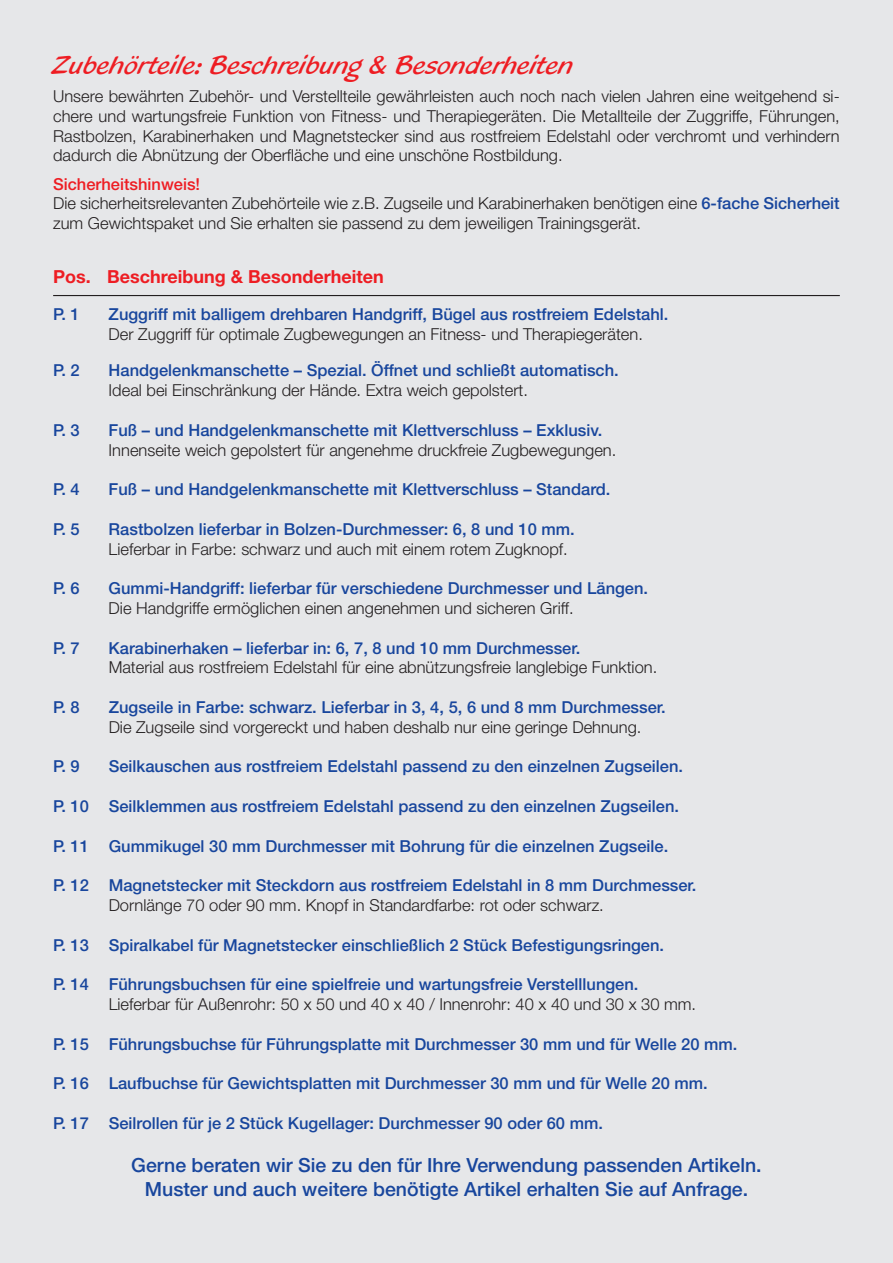
<style>
.page{position:relative;width:893px;height:1263px;background:#e6e7e9}
.page>*{position:absolute;margin:0;border:0;box-sizing:border-box;transform-origin:0 0}
.t1{font:27px "Blacklight D";color:#ee1d23}
.t2{font:500 19.5px/23.4px "Helvetica Neue LT Std";color:#18469d;text-align:center}
.t3{font:700 18px "Helvetica Neue LT Std";color:#ee1d23}
.t4{font:500 16.5px "Helvetica Neue LT Std";color:#18469d}
.t5{font:300 16.5px/19.8px "Helvetica Neue LT Std";color:#231f20;text-align:justify}
.s1{font-weight:500;color:#ee1d23}
.s2{font-weight:500;color:#18469d}
</style>
<div class="page">
<hr style="left:53px;top:295px;width:787px;height:1px;background:#231f20">
<h1 class="t1" style="left:53px;top:48px;width:522px">Zubehörteile: Beschreibung &amp; Besonderheiten</h1>
<p class="t5" style="left:53px;top:86px;width:788px">Unsere bewährten Zubehör- und Verstellteile gewährleisten auch noch nach vielen Jahren eine weitgehend si&shy;chere und wartungsfreie Funktion von Fitness- und Therapiegeräten. Die Metallteile der Zuggriffe, Führungen, Rastbolzen, Karabinerhaken und Magnetstecker sind aus rostfreiem Edelstahl oder verchromt und verhindern dadurch die Abnützung der Oberfläche und eine unschöne Rostbildung.</p>
<p class="t5" style="left:53px;top:174px;width:788px;text-align:left"><span class="s1">Sicherheitshinweis!<br></span>Die sicherheitsrelevanten Zubehörteile wie z.B. Zugseile und Karabinerhaken benötigen eine <span class="s2">6-fache Sicherheit </span>zum Gewichtspaket und Sie erhalten sie passend zu dem jeweiligen Trainingsgerät.</p>
<p class="t3" style="left:53px;top:265px;width:332px">Pos. Beschreibung &amp; Besonderheiten</p>
<p class="t4" style="left:53px;top:304px;width:28px">P. 1</p>
<p class="t4" style="left:109px;top:304px;width:561px">Zuggriff mit balligem drehbaren Handgriff, Bügel aus rostfreiem Edelstahl.</p>
<p class="t5" style="left:109px;top:323px;width:536px">Der Zuggriff für optimale Zugbewegungen an Fitness- und Therapiegeräten.</p>
<p class="t4" style="left:53px;top:361px;width:28px">P. 2</p>
<p class="t4" style="left:109px;top:361px;width:512px">Handgelenkmanschette – Spezial. Öffnet und schließt automatisch.</p>
<p class="t5" style="left:109px;top:380px;width:421px">Ideal bei Einschränkung der Hände. Extra weich gepolstert.</p>
<p class="t4" style="left:53px;top:420px;width:28px">P. 3</p>
<p class="t4" style="left:109px;top:420px;width:495px">Fuß – und Handgelenkmanschette mit Klettverschluss – Exklusiv.</p>
<p class="t5" style="left:109px;top:439px;width:509px">Innenseite weich gepolstert für angenehme druckfreie Zugbewegungen.</p>
<p class="t4" style="left:53px;top:479px;width:28px">P. 4</p>
<p class="t4" style="left:109px;top:479px;width:503px">Fuß – und Handgelenkmanschette mit Klettverschluss – Standard.</p>
<p class="t4" style="left:53px;top:519px;width:28px">P. 5</p>
<p class="t4" style="left:109px;top:519px;width:468px">Rastbolzen lieferbar in Bolzen-Durchmesser: 6, 8 und 10 mm.</p>
<p class="t5" style="left:109px;top:538px;width:461px">Lieferbar in Farbe: schwarz und auch mit einem rotem Zugknopf.</p>
<p class="t4" style="left:53px;top:578px;width:28px">P. 6</p>
<p class="t4" style="left:109px;top:578px;width:541px">Gummi-Handgriff: lieferbar für verschiedene Durchmesser und Längen.</p>
<p class="t5" style="left:109px;top:598px;width:466px">Die Handgriffe ermöglichen einen angenehmen und sicheren Griff.</p>
<p class="t4" style="left:53px;top:638px;width:28px">P. 7</p>
<p class="t4" style="left:109px;top:638px;width:473px">Karabinerhaken – lieferbar in: 6, 7, 8 und 10 mm Durchmesser.</p>
<p class="t5" style="left:109px;top:657px;width:550px">Material aus rostfreiem Edelstahl für eine abnützungsfreie langlebige Funktion.</p>
<p class="t4" style="left:53px;top:697px;width:28px">P. 8</p>
<p class="t4" style="left:109px;top:697px;width:558px">Zugseile in Farbe: schwarz. Lieferbar in 3, 4, 5, 6 und 8 mm Durchmesser.</p>
<p class="t5" style="left:109px;top:717px;width:534px">Die Zugseile sind vorgereckt und haben deshalb nur eine geringe Dehnung.</p>
<p class="t4" style="left:53px;top:757px;width:28px">P. 9</p>
<p class="t4" style="left:109px;top:757px;width:576px">Seilkauschen aus rostfreiem Edelstahl passend zu den einzelnen Zugseilen.</p>
<p class="t4" style="left:53px;top:796px;width:627px">P. 10 Seilklemmen aus rostfreiem Edelstahl passend zu den einzelnen Zugseilen.</p>
<p class="t4" style="left:53px;top:836px;width:617px">P. 11 Gummikugel 30 mm Durchmesser mit Bohrung für die einzelnen Zugseile.</p>
<p class="t4" style="left:53px;top:875px;width:645px">P. 12 Magnetstecker mit Steckdorn aus rostfreiem Edelstahl in 8 mm Durchmesser.</p>
<p class="t5" style="left:109px;top:895px;width:497px">Dornlänge 70 oder 90 mm. Knopf in Standardfarbe: rot oder schwarz.</p>
<p class="t4" style="left:53px;top:935px;width:612px">P. 13 Spiralkabel für Magnetstecker einschließlich 2 Stück Befestigungsringen.</p>
<p class="t4" style="left:53px;top:974px;width:587px">P. 14 Führungsbuchsen für eine spielfreie und wartungsfreie Verstelllungen.</p>
<p class="t5" style="left:109px;top:994px;width:589px">Lieferbar für Außenrohr: 50 x 50 und 40 x 40 / Innenrohr: 40 x 40 und 30 x 30 mm.</p>
<p class="t4" style="left:53px;top:1034px;width:686px">P. 15 Führungsbuchse für Führungsplatte mit Durchmesser 30 mm und für Welle 20 mm.</p>
<p class="t4" style="left:53px;top:1073px;width:656px">P. 16 Laufbuchse für Gewichtsplatten mit Durchmesser 30 mm und für Welle 20 mm.</p>
<p class="t4" style="left:53px;top:1113px;width:551px">P. 17 Seilrollen für je 2 Stück Kugellager: Durchmesser 90 oder 60 mm.</p>
<p class="t2" style="left:131px;top:1153px;width:632px">Gerne beraten wir Sie zu den für Ihre Verwendung passenden Artikeln.<br>Muster und auch weitere benötigte Artikel erhalten Sie auf Anfrage.</p>
</div>
